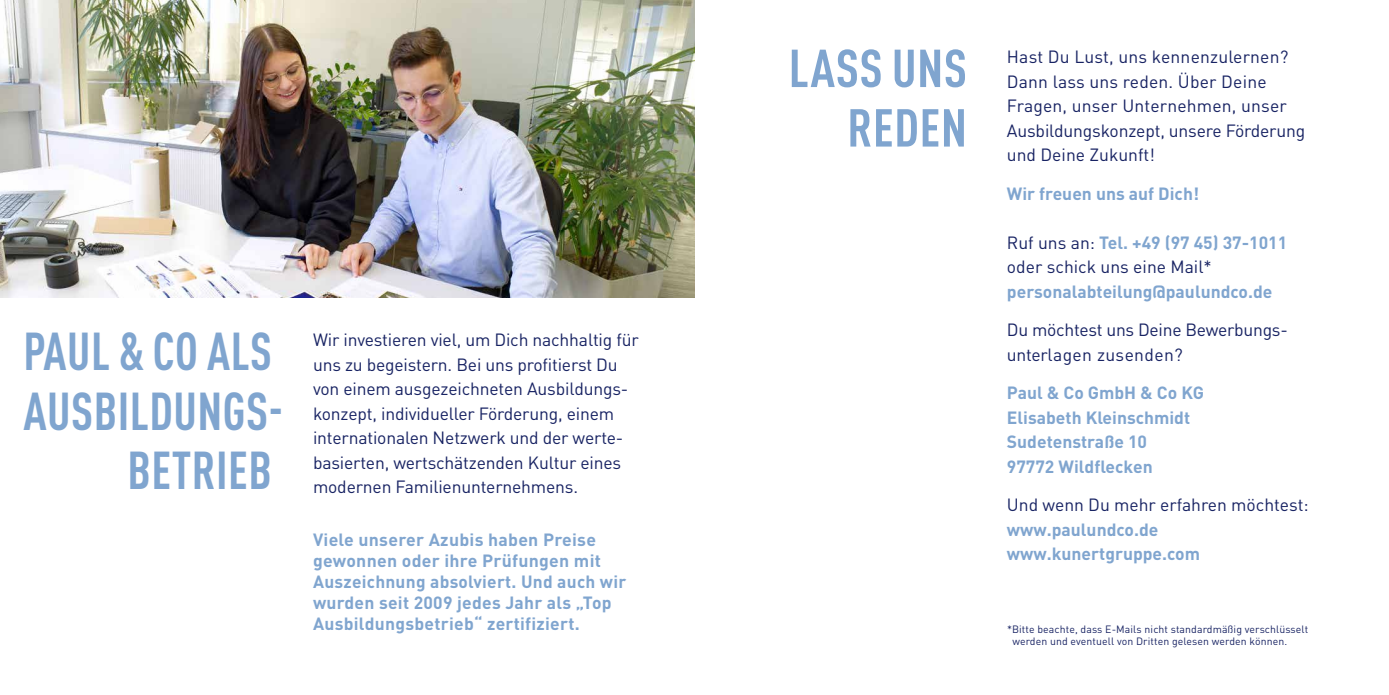
<style>
.page{position:relative;width:1389px;height:695px;background:#fff}
.page>*{position:absolute;margin:0;border:0;box-sizing:border-box;transform-origin:0 0}
.t1{font:700 condensed 52.5px/59.5px "DIN Pro";letter-spacing:.01em;color:#80a5cf;text-align:right;scale:.94 1}
.t2{font:700 condensed 52.5px/59.5px "DIN Pro";letter-spacing:.01em;color:#80a5cf;text-align:right}
.t3{font:17.5px/24.5px "DIN Pro";letter-spacing:-.01em;color:#182363}
.t4{font:700 17.5px/21px "DIN Pro";color:#80a5cf}
.t5{font:17.5px/24.5px "DIN Pro";letter-spacing:.01em;color:#182363}
.t6{font:10.5px/12.2px "DIN Pro";letter-spacing:.01em;color:#182363}
.s1{font-weight:700;color:#80a5cf}
</style>
<div class="page">
<img style="left:0;top:0;width:694px;height:298px">
<h1 class="t1" style="left:23px;top:321px;width:278px">PAUL &amp; CO ALS<br>AUSBILDUNGS-<br>BETRIEB</h1>
<p class="t3" style="left:313px;top:326px;width:327px">Wir investieren viel, um Dich nachhaltig für uns zu begeistern. Bei uns profitierst Du von einem ausgezeichneten Ausbildungs&shy;konzept, individueller Förderung, einem internationalen Netzwerk und der werte&shy;basierten, wertschätzenden Kultur eines modernen Familienunternehmens.</p>
<p class="t4" style="left:313px;top:528px;width:315px">Viele unserer Azubis haben Preise gewonnen oder ihre Prüfungen mit Auszeichnung absolviert. Und auch wir wurden seit 2009 jedes Jahr als „Top Ausbildungsbetrieb“ zertifiziert.</p>
<h1 class="t2" style="left:789px;top:38px;width:180px">LASS UNS<br>REDEN</h1>
<p class="t5" style="left:1007px;top:44px;width:300px">Hast Du Lust, uns kennenzulernen?<br>Dann lass uns reden. Über Deine<br>Fragen, unser Unternehmen, unser<br>Ausbildungskonzept, unsere Förderung und Deine Zukunft!</p>
<p class="t4" style="left:1007px;top:182px;width:194px">Wir freuen uns auf Dich!</p>
<p class="t3" style="left:1007px;top:229px;width:282px">Ruf uns an: <span class="s1">Tel. +49 (97 45) 37-1011 </span>oder schick uns eine Mail*</p>
<p class="t4" style="left:1007px;top:280px;width:267px">personalabteilung@paulundco.de</p>
<p class="t3" style="left:1007px;top:317px;width:282px">Du möchtest uns Deine Bewerbungs&shy;unterlagen zusenden?</p>
<p class="t4" style="left:1007px;top:380px;width:199px;line-height:24.5px">Paul &amp; Co GmbH &amp; Co KG<br>Elisabeth Kleinschmidt<br>Sudetenstraße 10<br>97772 Wildflecken</p>
<p class="t3" style="left:1007px;top:492px;width:303px">Und wenn Du mehr erfahren möchtest:</p>
<p class="t4" style="left:1007px;top:516px;width:195px;line-height:24.5px">www.paulundco.de www.kunertgruppe.com</p>
<p class="t6" style="left:1012px;top:622px;width:297px;text-indent:-5px">*Bitte beachte, dass E-Mails nicht standardmäßig verschlüsselt werden und eventuell von Dritten gelesen werden können.</p>
</div>
